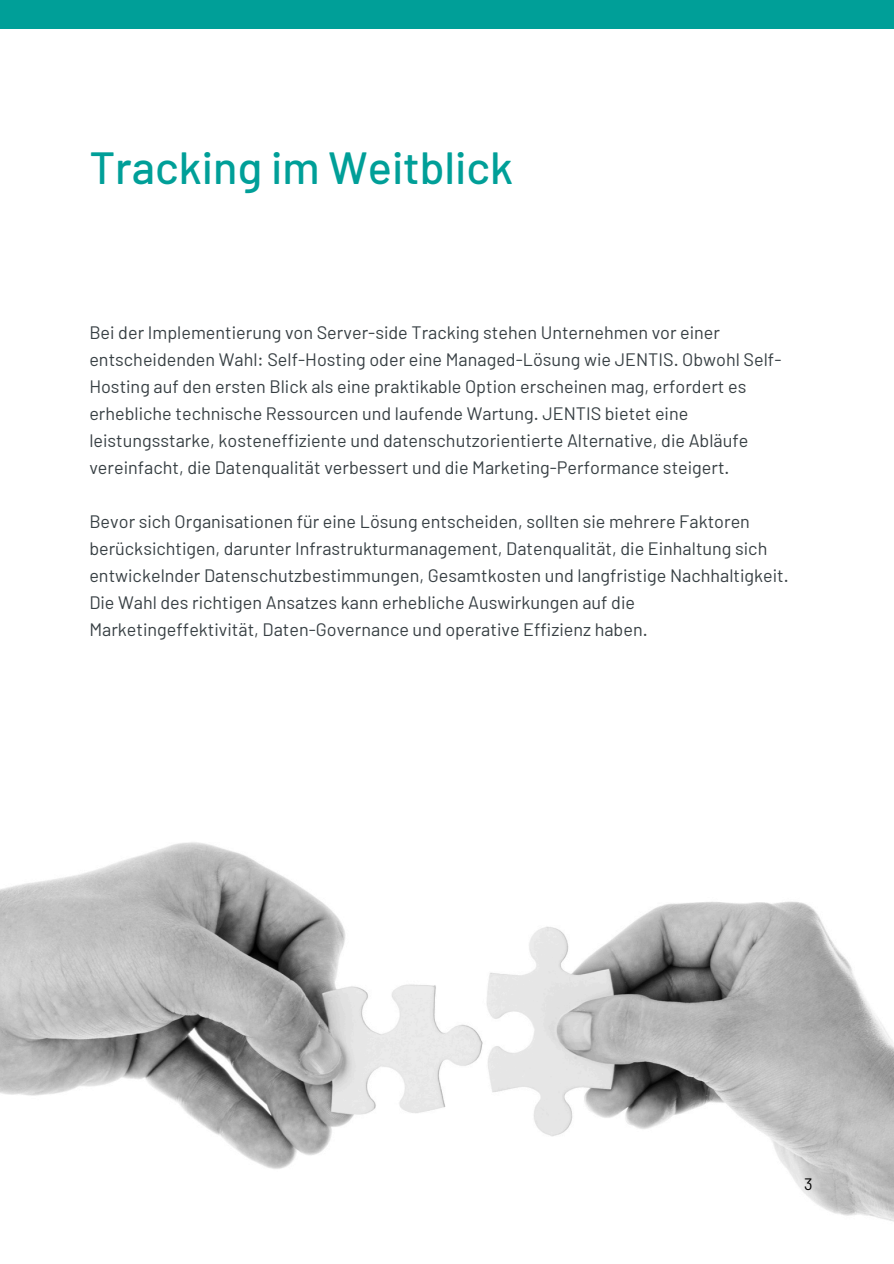
<style>
.page{position:relative;width:894px;height:1264px;background:#fff}
.page>*{position:absolute;margin:0;border:0;box-sizing:border-box;transform-origin:0 0}
.t1{font:500 45px "Barlow";color:#009f98}
.t2{font:18px/27px "Barlow";color:#384044}
.t3{font:16.5px "Barlow";color:#000}
</style>
<div class="page">
<div style="left:0;top:0;width:893px;height:29px;background:#009f98"></div>
<img style="left:0;top:842px;width:893px;height:379px">
<p class="t1" style="left:89px;top:139px;width:425px">Tracking im Weitblick</p>
<h1 class="t2" style="left:89px;top:318px;width:693px">Bei der Implementierung von Server-side Tracking stehen Unternehmen vor einer entscheidenden Wahl: Self-Hosting oder eine Managed-Lösung wie JENTIS. Obwohl Self-Hosting auf den ersten Blick als eine praktikable Option erscheinen mag, erfordert es erhebliche technische Ressourcen und laufende Wartung. JENTIS bietet eine leistungsstarke, kosteneffiziente und datenschutzorientierte Alternative, die Abläufe vereinfacht, die Datenqualität verbessert und die Marketing-Performance steigert.</h1>
<p class="t2" style="left:89px;top:507px;width:700px">Bevor sich Organisationen für eine Lösung entscheiden, sollten sie mehrere Faktoren berücksichtigen, darunter Infrastrukturmanagement, Datenqualität, die Einhaltung sich entwickelnder Datenschutzbestimmungen, Gesamtkosten und langfristige Nachhaltigkeit.<br>Die Wahl des richtigen Ansatzes kann erhebliche Auswirkungen auf die Marketingeffektivität, Daten-Governance und operative Effizienz haben.</p>
<p class="t3" style="left:804px;top:1173px;width:10px">3</p>
</div>
